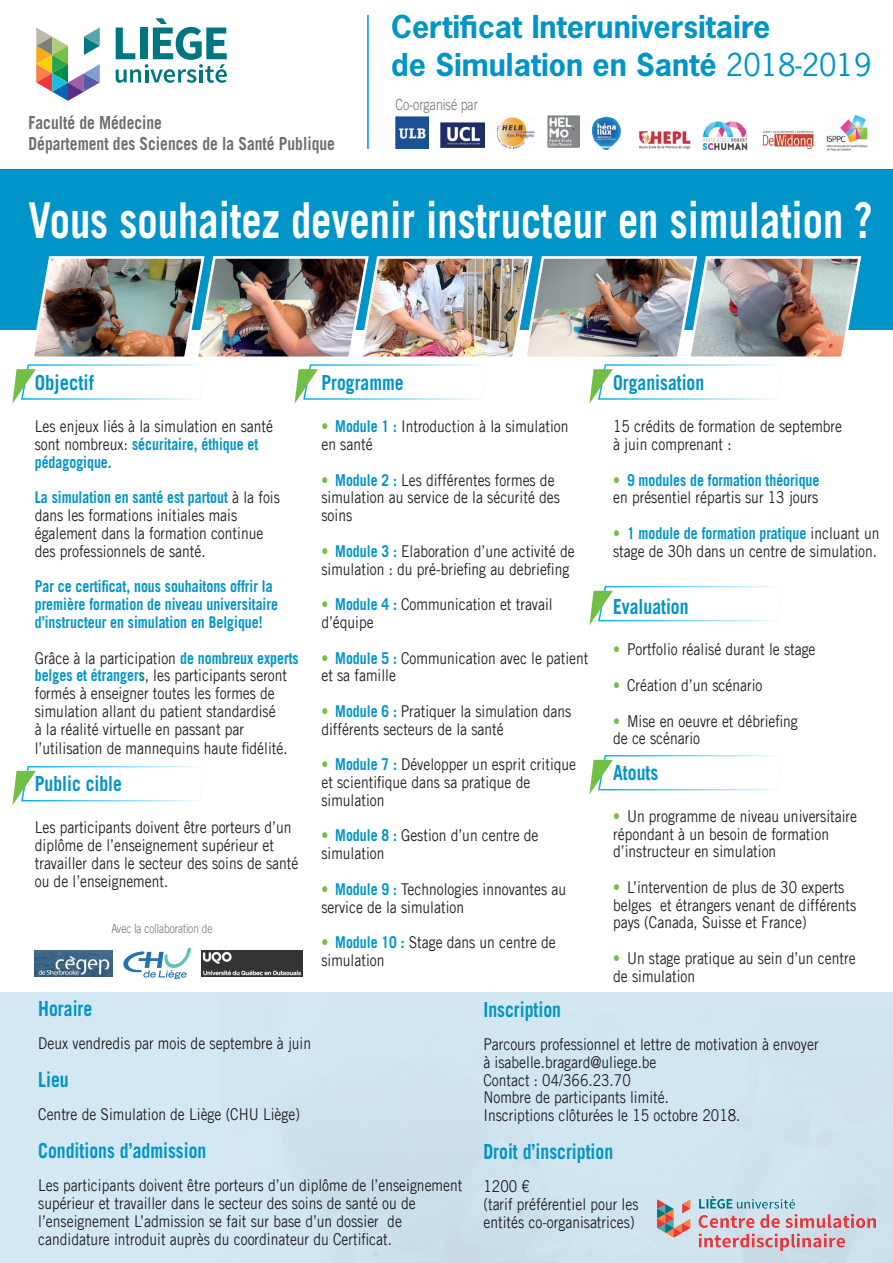
<style>
.page{position:relative;width:893px;height:1263px;background:#fff}
.page>*{position:absolute;margin:0;border:0;box-sizing:border-box;transform-origin:0 0}
.t1{font:700 49.5px "Trade Gothic LT Com";color:#fff;scale:.82 1}
.t2{font:700 29.55px/37.8px "News Gothic Std";color:#0094c8}
.t3{font:700 20.85px "Trade Gothic LT Com";color:#0094c8;scale:.85 1}
.t4{font:700 20.7px "Trade Gothic LT Com";color:#0094c8;scale:.85 1}
.t5{font:700 20.7px "Trade Gothic LT Com";color:#0094c8;scale:.9 1}
.t6{font:700 18px/21.6px "Trade Gothic LT Com";color:#6c6d70;scale:.86 1}
.t7{font:16.35px/17.9px "Trade Gothic LT Com";color:#231f20;scale:.85 1}
.t8{font:700 16.35px/17.9px "Trade Gothic LT Com";color:#0094c8;scale:.85 1}
.t9{font:300 15.45px "Trade Gothic LT Com";color:#6c6d70;scale:.8 1}
.t10{font:300 12.6px "Trade Gothic LT Com";color:#6c6d70;scale:.8 1}
.s1{font-weight:400}
.s2{font-weight:700;color:#0094c8}
.s3{font-weight:700;color:#008691}
.s4{font-weight:700;color:#71bf44}
</style>
<div class="page">
<div style="left:0;top:169px;width:893px;height:161px;background:#0094c8"></div>
<svg style="left:36px;top:27px;width:64px;height:74px"></svg>
<svg style="left:116px;top:18px;width:111px;height:65px"></svg>
<img style="left:395px;top:117px;width:33px;height:31px">
<img style="left:497px;top:117px;width:37px;height:32px">
<img style="left:547px;top:116px;width:32px;height:31px">
<img style="left:639px;top:131px;width:52px;height:19px">
<img style="left:702px;top:121px;width:46px;height:28px">
<img style="left:592px;top:117px;width:29px;height:33px">
<img style="left:763px;top:130px;width:50px;height:20px">
<img style="left:826px;top:115px;width:42px;height:35px">
<img style="left:441px;top:123px;width:43px;height:24px">
<svg style="left:12px;top:766px;width:189px;height:39px"></svg>
<svg style="left:589px;top:585px;width:189px;height:40px"></svg>
<svg style="left:589px;top:755px;width:189px;height:39px"></svg>
<hr style="left:367px;top:15px;width:2px;height:134px;background:#0094c8">
<svg style="left:123px;top:947px;width:68px;height:32px"></svg>
<img style="left:35px;top:950px;width:78px;height:27px">
<img style="left:201px;top:950px;width:101px;height:27px">
<div style="left:0;top:992px;width:893px;height:271px;background:#d4e8f4"></div>
<img style="left:12px;top:256px;width:850px;height:148px">
<img style="left:657px;top:1196px;width:219px;height:55px">
<h2 class="t2" style="left:391px;top:7px;width:482px">Certificat Interuniversitaire<br>de Simulation en Santé <span class="s1">2018-2019</span></h2>
<p class="t6" style="left:29px;top:111px;width:358px">Faculté de Médecine<br>Département des Sciences de la Santé Publique</p>
<p class="t9" style="left:395px;top:95px;width:105px">Co-organisé par</p>
<h1 class="t1" style="left:29px;top:190px;width:1031px">Vous souhaitez devenir instructeur en simulation ?</h1>
<p class="t5" style="left:35px;top:370px;width:67px">Objectif</p>
<p class="t7" style="left:35px;top:417px;width:282px">Les enjeux liés à la simulation en santé sont nombreux: <span class="s2">sécuritaire, éthique et pédagogique.</span></p>
<p class="t7" style="left:35px;top:488px;width:290px"><span class="s2">La simulation en santé est partout</span> à la fois dans les formations initiales mais également dans la formation continue des professionnels de santé.</p>
<p class="t8" style="left:35px;top:577px;width:288px">Par ce certificat, nous souhaitons offrir la première formation de niveau universitaire d’instructeur en simulation en Belgique!</p>
<p class="t7" style="left:35px;top:648px;width:312px">Grâce à la participation <span class="s2">de nombreux experts belges et étranger</span><span class="s3">s</span>, les participants seront formés à enseigner toutes les formes de simulation allant du patient standardisé<br>à la réalité virtuelle en passant par</p>
<p class="t7" style="left:35px;top:739px;width:299px">l’utilisation de mannequins haute fidélité.</p>
<p class="t4" style="left:35px;top:771px;width:104px">Public cible</p>
<p class="t7" style="left:35px;top:818px;width:312px">Les participants doivent être porteurs d’un diplôme de l’enseignement supérieur et travailler dans le secteur des soins de santé ou de l’enseignement.</p>
<p class="t10" style="left:111px;top:921px;width:128px">Avec la collaboration de</p>
<p class="t4" style="left:321px;top:370px;width:98px">Programme</p>
<p class="t7" style="left:321px;top:417px;width:292px"><span class="s4">•</span> <span class="s2">Module 1 :</span> Introduction à la simulation en santé</p>
<p class="t7" style="left:321px;top:471px;width:282px"><span class="s4">•</span> <span class="s2">Module 2 :</span> Les différentes formes de simulation au service de la sécurité des soins</p>
<p class="t7" style="left:321px;top:542px;width:299px"><span class="s4">•</span> <span class="s2">Module 3 :</span> Elaboration d’une activité de simulation : du pré-briefing au debriefing</p>
<p class="t7" style="left:321px;top:595px;width:274px"><span class="s4">•</span> <span class="s2">Module 4 :</span> Communication et travail d’équipe</p>
<p class="t7" style="left:321px;top:648px;width:316px"><span class="s4">•</span> <span class="s2">Module 5 :</span> Communication avec le patient et sa famille</p>
<p class="t7" style="left:321px;top:702px;width:295px"><span class="s4">•</span> <span class="s2">Module 6 :</span> Pratiquer la simulation dans différents secteurs de la santé</p>
<p class="t7" style="left:321px;top:755px;width:301px"><span class="s4">•</span> <span class="s2">Module 7 :</span> Développer un esprit critique et scientifique dans sa pratique de simulation</p>
<p class="t7" style="left:321px;top:826px;width:257px"><span class="s4">•</span> <span class="s2">Module 8 :</span> Gestion d’un centre de simulation</p>
<p class="t7" style="left:321px;top:880px;width:289px"><span class="s4">•</span> <span class="s2">Module 9 :</span> Technologies innovantes au service de la simulation</p>
<p class="t7" style="left:321px;top:933px;width:277px"><span class="s4">•</span> <span class="s2">Module 10 :</span> Stage dans un centre de simulation</p>
<p class="t4" style="left:613px;top:370px;width:109px">Organisation</p>
<p class="t7" style="left:613px;top:417px;width:271px">15 crédits de formation de septembre à juin comprenant :</p>
<p class="t7" style="left:613px;top:471px;width:244px"><span class="s4">•</span> <span class="s2">9 modules de formation théorique </span>en présentiel répartis sur 13 jours</p>
<p class="t7" style="left:613px;top:524px;width:315px"><span class="s4">•</span> <span class="s2">1 module de formation pratique</span> incluant un stage de 30h dans un centre de simulation.</p>
<p class="t4" style="left:613px;top:593px;width:90px">Evaluation</p>
<p class="t7" style="left:613px;top:640px;width:240px"><span class="s4">•</span> Portfolio réalisé durant le stage</p>
<p class="t7" style="left:613px;top:676px;width:177px"><span class="s4">•</span> Création d’un scénario</p>
<p class="t7" style="left:613px;top:712px;width:219px"><span class="s4">•</span> Mise en oeuvre et débriefing de ce scénario</p>
<p class="t4" style="left:613px;top:760px;width:55px">Atouts</p>
<p class="t7" style="left:613px;top:807px;width:289px"><span class="s4">•</span> Un programme de niveau universitaire répondant à un besoin de formation d’instructeur en simulation</p>
<p class="t7" style="left:613px;top:878px;width:288px"><span class="s4">•</span> L’intervention de plus de 30 experts belges et étrangers venant de différents pays (Canada, Suisse et France)</p>
<p class="t7" style="left:613px;top:949px;width:287px"><span class="s4">•</span> Un stage pratique au sein d’un centre de simulation</p>
<p class="t3" style="left:38px;top:996px;width:65px">Horaire</p>
<p class="t7" style="left:38px;top:1034px;width:322px">Deux vendredis par mois de septembre à juin</p>
<p class="t3" style="left:38px;top:1067px;width:37px">Lieu</p>
<p class="t7" style="left:38px;top:1105px;width:309px">Centre de Simulation de Liège (CHU Liège)</p>
<p class="t3" style="left:38px;top:1138px;width:199px">Conditions d’admission</p>
<p class="t7" style="left:38px;top:1176px;width:500px">Les participants doivent être porteurs d’un diplôme de l’enseignement supérieur et travailler dans le secteur des soins de santé ou de l’enseignement L’admission se fait sur base d’un dossier de candidature introduit auprès du coordinateur du Certificat.</p>
<p class="t3" style="left:483px;top:997px;width:93px">Inscription</p>
<p class="t7" style="left:483px;top:1035px;width:396px">Parcours professionnel et lettre de motivation à envoyer à isabelle.bragard@uliege.be<br>Contact : 04/366.23.70<br>Nombre de participants limité.<br>Inscriptions clôturées le 15 octobre 2018.</p>
<p class="t3" style="left:483px;top:1139px;width:154px">Droit d’inscription</p>
<p class="t7" style="left:483px;top:1177px;width:184px">1200 €<br>(tarif préférentiel pour les entités co-organisatrices)</p>
</div>
